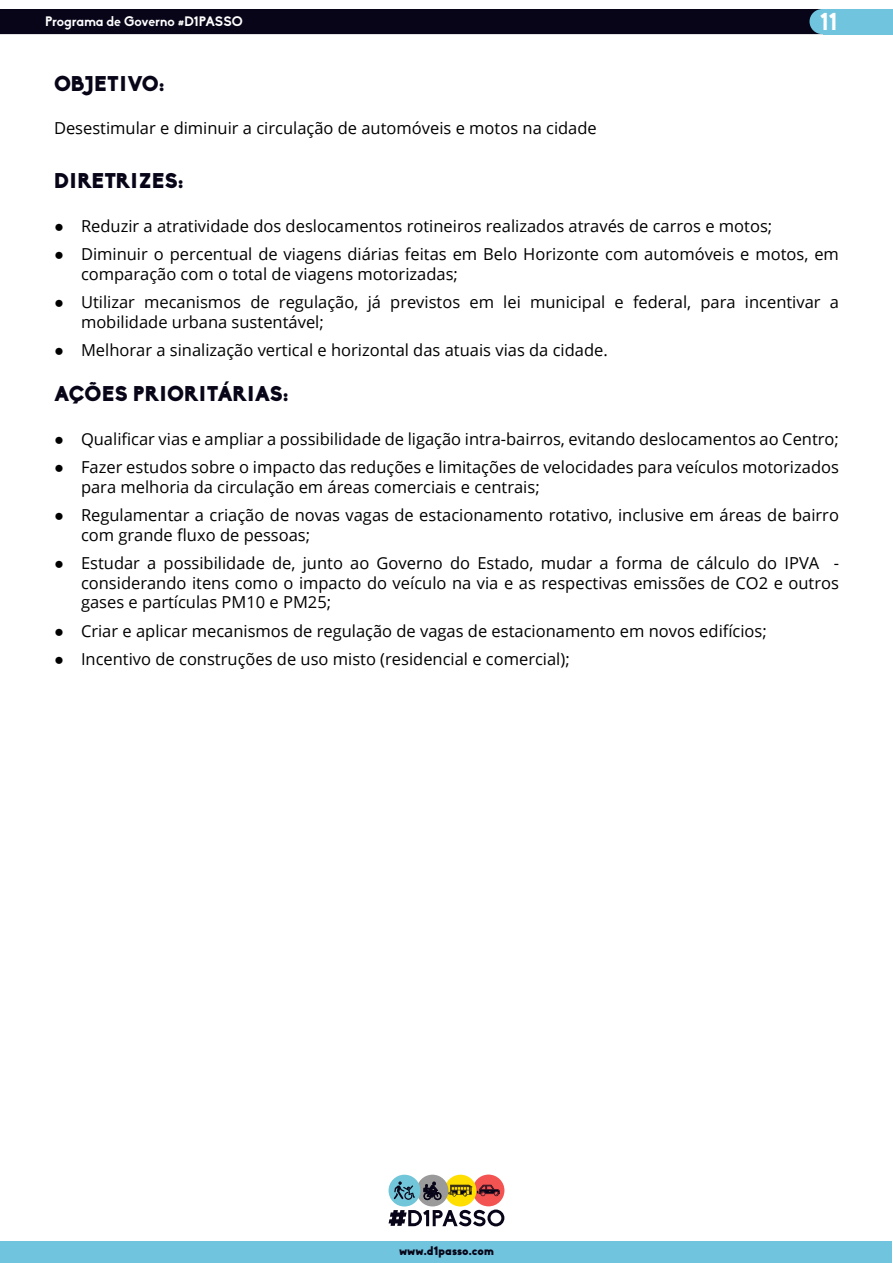
<style>
.page{position:relative;width:893px;height:1263px;background:#fff}
.page>*{position:absolute;margin:0;border:0;box-sizing:border-box;transform-origin:0 0}
.t1{font:700 24px "Biko";color:#fff}
.t2{font:900 21px "Biko";color:#080518}
.t3{font:900 21px "Biko";letter-spacing:.02em;color:#080518}
.t4{font:16.5px/19.5px "Open Sans";color:#000}
.t5{font:700 13.5px "Biko";color:#fff}
.t6{font:900 12px "Biko";color:#080518}
.s1{font-family:"Arial"}
</style>
<div class="page">
<div style="left:1px;top:10px;width:839px;height:23px;background:#080518"></div>
<div style="left:0;top:9px;width:841px;height:25px;border:2px solid #080518"></div>
<div style="left:473px;top:1174px;width:31px;height:32px;background:#f35451;border-radius:50%"></div>
<div style="left:445px;top:1175px;width:31px;height:31px;background:#ffde00;border-radius:50%"></div>
<svg style="left:448px;top:1185px;width:52px;height:11px"></svg>
<svg style="left:389px;top:1209px;width:115px;height:17px"></svg>
<div style="left:417px;top:1175px;width:31px;height:31px;background:#9a9a9a;border-radius:50%"></div>
<svg style="left:423px;top:1181px;width:19px;height:20px"></svg>
<div style="left:389px;top:1175px;width:31px;height:31px;background:#71c6d9;border-radius:50%"></div>
<svg style="left:394px;top:1181px;width:21px;height:19px"></svg>
<div style="left:823px;top:9px;width:70px;height:25px;background:#70c4de"></div>
<div style="left:809px;top:9px;width:26px;height:25px;background:#70c4de;border-radius:50%"></div>
<div style="left:1px;top:1241px;width:891px;height:22px;background:#70c4de"></div>
<p class="t5" style="left:45px;top:13px;width:199px">Programa de Governo #D1PASSO</p>
<h1 class="t1" style="left:820px;top:7px;width:19px">11</h1>
<p class="t2" style="left:54px;top:70px;width:112px">OBJETIVO:</p>
<p class="t4" style="left:54px;top:118px;width:544px">Desestimular e diminuir a circulação de automóveis e motos na cidade</p>
<p class="t3" style="left:54px;top:168px;width:131px">DIRETRIZES:</p>
<p class="t4" style="left:54px;top:216px;width:720px"><span class="s1">●</span> Reduzir a atratividade dos deslocamentos rotineiros realizados através de carros e motos;</p>
<p class="t4" style="left:81px;top:244px;width:759px;text-indent:-27px"><span class="s1">●</span> Diminuir o percentual de viagens diárias feitas em Belo Horizonte com automóveis e motos, em comparação com o total de viagens motorizadas;</p>
<p class="t4" style="left:81px;top:292px;width:759px;text-indent:-27px"><span class="s1">●</span> Utilizar mecanismos de regulação, já previstos em lei municipal e federal, para incentivar a mobilidade urbana sustentável;</p>
<p class="t4" style="left:54px;top:340px;width:555px"><span class="s1">●</span> Melhorar a sinalização vertical e horizontal das atuais vias da cidade.</p>
<p class="t2" style="left:54px;top:381px;width:236px">AÇÕES PRIORITÁRIAS:</p>
<p class="t4" style="left:54px;top:429px;width:786px"><span class="s1">●</span> Qualificar vias e ampliar a possibilidade de ligação intra-bairros, evitando deslocamentos ao Centro;</p>
<p class="t4" style="left:81px;top:457px;width:759px;text-indent:-27px"><span class="s1">●</span> Fazer estudos sobre o impacto das reduções e limitações de velocidades para veículos motorizados para melhoria da circulação em áreas comerciais e centrais;</p>
<p class="t4" style="left:81px;top:505px;width:759px;text-indent:-27px"><span class="s1">●</span> Regulamentar a criação de novas vagas de estacionamento rotativo, inclusive em áreas de bairro com grande fluxo de pessoas;</p>
<p class="t4" style="left:81px;top:553px;width:759px;text-align:justify;text-indent:-27px"><span class="s1">●</span> Estudar a possibilidade de, junto ao Governo do Estado, mudar a forma de cálculo do IPVA - considerando itens como o impacto do veículo na via e as respectivas emissões de CO2 e outros gases e partículas PM10 e PM25;</p>
<p class="t4" style="left:54px;top:621px;width:714px"><span class="s1">●</span> Criar e aplicar mecanismos de regulação de vagas de estacionamento em novos edifícios;</p>
<p class="t4" style="left:54px;top:649px;width:517px"><span class="s1">●</span> Incentivo de construções de uso misto (residencial e comercial);</p>
<p class="t6" style="left:399px;top:1243px;width:96px">www.d1passo.com</p>
</div>
